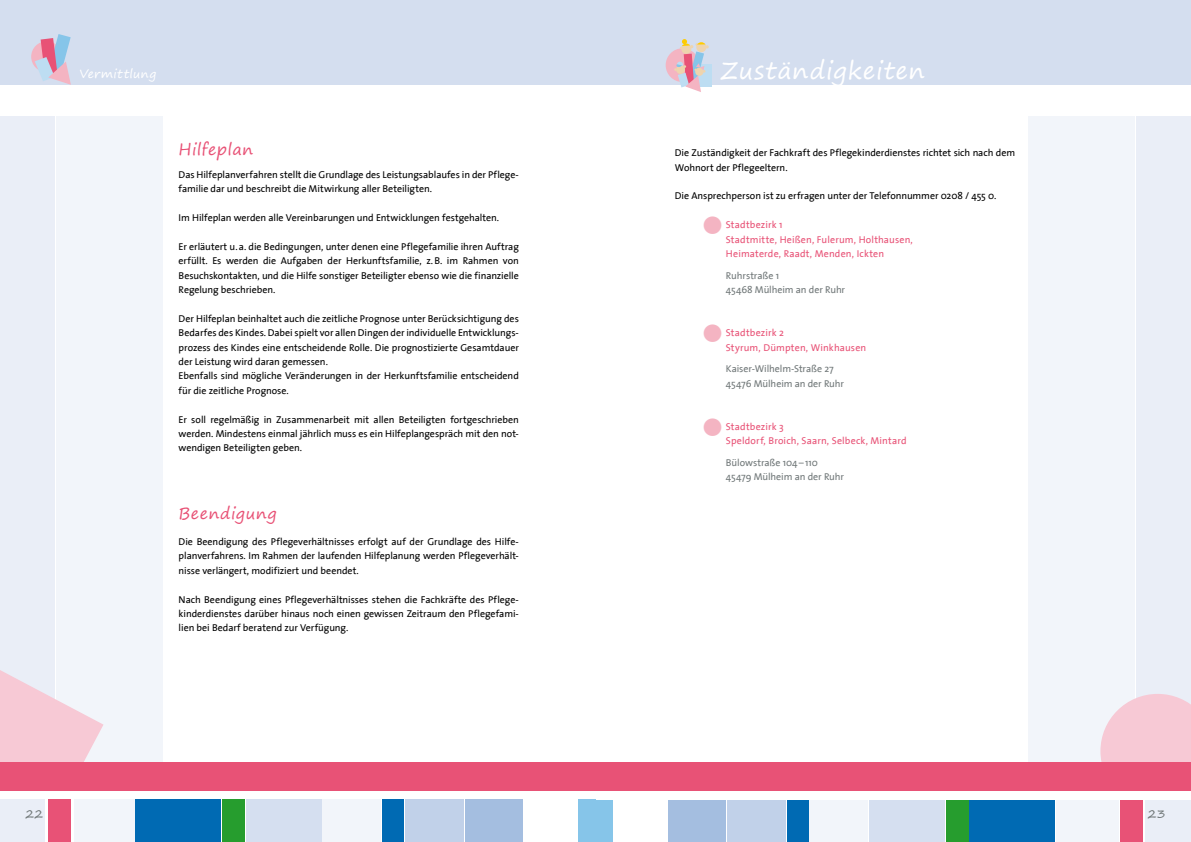
<style>
.page{position:relative;width:1191px;height:842px;background:#fff}
.page>*{position:absolute;margin:0;border:0;box-sizing:border-box;transform-origin:0 0}
.t1{font:24px "Segoe Print";letter-spacing:.035em;color:#fff}
.t2{font:16px "Segoe Print";letter-spacing:.03em;color:#e85276}
.t3{font:14px "Segoe Print";color:#717879}
.t4{font:12px "Segoe Print";letter-spacing:.025em;color:#fff}
.t5{font:12px "Segoe Print";color:#717879}
.t6{font:10px/14.4px "The Sans";letter-spacing:-.005em;color:#000;text-align:justify}
.t7{font:10px/14.4px "The Sans";letter-spacing:.015em;color:#e85276}
.t8{font:10px/14.4px "The Sans";letter-spacing:-.01em;color:#717879}
.s1{font-size:12px}
</style>
<div class="page">
<div style="left:595px;top:0;width:596px;height:85px;background:#d4deef"></div>
<div style="left:1135px;top:116px;width:56px;height:672px;background:#eaeef7"></div>
<div style="left:1028px;top:116px;width:106px;height:672px;background:#f2f5fa"></div>
<div style="left:665px;top:48px;width:34px;height:34px;background:#f4b4c2;border-radius:50%"></div>
<div style="left:689px;top:64px;width:23px;height:23px;background:#bdddf2"></div>
<svg style="left:674px;top:39px;width:35px;height:53px"></svg>
<svg style="left:1100px;top:694px;width:91px;height:97px"></svg>
<div style="left:969px;top:799px;width:86px;height:43px;background:#006ab3"></div>
<div style="left:945px;top:799px;width:23px;height:43px;background:#269d2e"></div>
<div style="left:1145px;top:799px;width:46px;height:43px;background:#eaeef7"></div>
<div style="left:869px;top:799px;width:75px;height:43px;background:#d5dff0"></div>
<div style="left:786px;top:799px;width:22px;height:43px;background:#006ab3"></div>
<div style="left:727px;top:799px;width:58px;height:43px;background:#c1d1e9"></div>
<div style="left:809px;top:799px;width:59px;height:43px;background:#f2f5fa"></div>
<div style="left:668px;top:799px;width:57px;height:43px;background:#a4bee0"></div>
<div style="left:1056px;top:799px;width:62px;height:43px;background:#f2f5fa"></div>
<div style="left:1120px;top:799px;width:23px;height:43px;background:#e85276"></div>
<div style="left:595px;top:799px;width:18px;height:43px;background:#86c5e9"></div>
<div style="left:595px;top:762px;width:596px;height:28px;background:#e85276"></div>
<div style="left:0;top:0;width:595px;height:85px;background:#d4deef"></div>
<div style="left:0;top:116px;width:55px;height:672px;background:#eaeef7"></div>
<div style="left:57px;top:116px;width:106px;height:672px;background:#f2f5fa"></div>
<svg style="left:0;top:654px;width:103px;height:137px"></svg>
<div style="left:0;top:762px;width:595px;height:28px;background:#e85276"></div>
<div style="left:31px;top:41px;width:31px;height:31px;background:#f4b4c2;border-radius:50%"></div>
<svg style="left:35px;top:34px;width:36px;height:51px"></svg>
<div style="left:136px;top:799px;width:85px;height:43px;background:#006ab3"></div>
<div style="left:222px;top:799px;width:23px;height:43px;background:#269d2e"></div>
<div style="left:0;top:799px;width:45px;height:43px;background:#eaeef7"></div>
<div style="left:246px;top:799px;width:75px;height:43px;background:#d5dff0"></div>
<div style="left:382px;top:799px;width:22px;height:43px;background:#006ab3"></div>
<div style="left:405px;top:799px;width:59px;height:43px;background:#c1d1e9"></div>
<div style="left:322px;top:799px;width:59px;height:43px;background:#f2f5fa"></div>
<div style="left:465px;top:799px;width:57px;height:43px;background:#a4bee0"></div>
<div style="left:74px;top:799px;width:60px;height:43px;background:#f2f5fa"></div>
<div style="left:48px;top:799px;width:22px;height:43px;background:#e85276"></div>
<div style="left:577px;top:799px;width:18px;height:43px;background:#86c5e9"></div>
<p class="t4" style="left:79px;top:63px;width:78px">Vermittlung</p>
<h1 class="t1" style="left:720px;top:49px;width:206px">Zuständigkeiten</h1>
<h2 class="t2" style="left:179px;top:135px;width:76px">Hilfeplan</h2>
<p class="t6" style="left:179px;top:167px;width:342px">Das Hilfeplanverfahren stellt die Grundlage des Leistungsablaufes in der Pflege&shy;familie dar und beschreibt die Mitwirkung aller Beteiligten.</p>
<p class="t6" style="left:179px;top:210px;width:322px">Im Hilfeplan werden alle Vereinbarungen und Entwicklungen festgehalten.</p>
<p class="t6" style="left:179px;top:239px;width:342px">Er erläutert u.a. die Bedingungen, unter denen eine Pflegefamilie ihren Auftrag erfüllt. Es werden die Aufgaben der Herkunftsfamilie, z.B. im Rahmen von Besuchskontakten, und die Hilfe sonstiger Beteiligter ebenso wie die finanzielle Regelung beschrieben.</p>
<p class="t6" style="left:179px;top:311px;width:342px;text-align:left">Der Hilfeplan beinhaltet auch die zeitliche Prognose unter Berücksichtigung des Bedarfes des Kindes. Dabei spielt vor allen Dingen der individuelle Entwicklungs&shy;prozess des Kindes eine entscheidende Rolle. Die prognostizierte Gesamtdauer der Leistung wird daran gemessen.<br>Ebenfalls sind mögliche Veränderungen in der Herkunftsfamilie entscheidend für die zeitliche Prognose.</p>
<p class="t6" style="left:179px;top:412px;width:342px">Er soll regelmäßig in Zusammenarbeit mit allen Beteiligten fortgeschrieben werden. Mindestens einmal jährlich muss es ein Hilfeplangespräch mit den not&shy;wendigen Beteiligten geben.</p>
<h2 class="t2" style="left:179px;top:499px;width:100px">Beendigung</h2>
<p class="t6" style="left:179px;top:534px;width:342px">Die Beendigung des Pflegeverhältnisses erfolgt auf der Grundlage des Hilfe&shy;planverfahrens. Im Rahmen der laufenden Hilfeplanung werden Pflegeverhält&shy;nisse verlängert, modifiziert und beendet.</p>
<p class="t6" style="left:179px;top:592px;width:342px">Nach Beendigung eines Pflegeverhältnisses stehen die Fachkräfte des Pflege&shy;kinderdienstes darüber hinaus noch einen gewissen Zeitraum den Pflegefami&shy;lien bei Bedarf beratend zur Verfügung.</p>
<p class="t6" style="left:675px;top:145px;width:342px">Die Zuständigkeit der Fachkraft des Pflegekinderdienstes richtet sich nach dem<br>Wohnort der Pflegeeltern.</p>
<p class="t6" style="left:675px;top:188px;width:323px">Die Ansprechperson ist zu erfragen unter der Telefonnummer 0208 / 455 0.</p>
<p class="t7" style="left:726px;top:217px;width:188px">Stadtbezirk 1<br>Stadtmitte, Heißen, Fulerum, Holthausen,<br>Heimaterde, Raadt, Menden, Ickten</p>
<p class="t8" style="left:726px;top:268px;width:121px">Ruhrstraße 1<br>45468 Mülheim an der Ruhr</p>
<p class="t7" style="left:726px;top:325px;width:142px">Stadtbezirk 2<br>Styrum, Dümpten, Winkhausen</p>
<p class="t8" style="left:726px;top:361px;width:120px">Kaiser-Wilhelm-Straße 27<br>45476 Mülheim an der Ruhr</p>
<p class="t7" style="left:726px;top:419px;width:182px">Stadtbezirk 3<br>Speldorf, Broich, Saarn, Selbeck, Mintard</p>
<p class="t8" style="left:726px;top:455px;width:120px">Bülowstraße 104–110<br>45479 Mülheim an der Ruhr</p>
<p class="t5" style="left:26px;top:803px;width:19px">22</p>
<h3 class="t3" style="left:1142px;top:802px;width:25px">23<span class="s1">23</span></h3>
</div>
